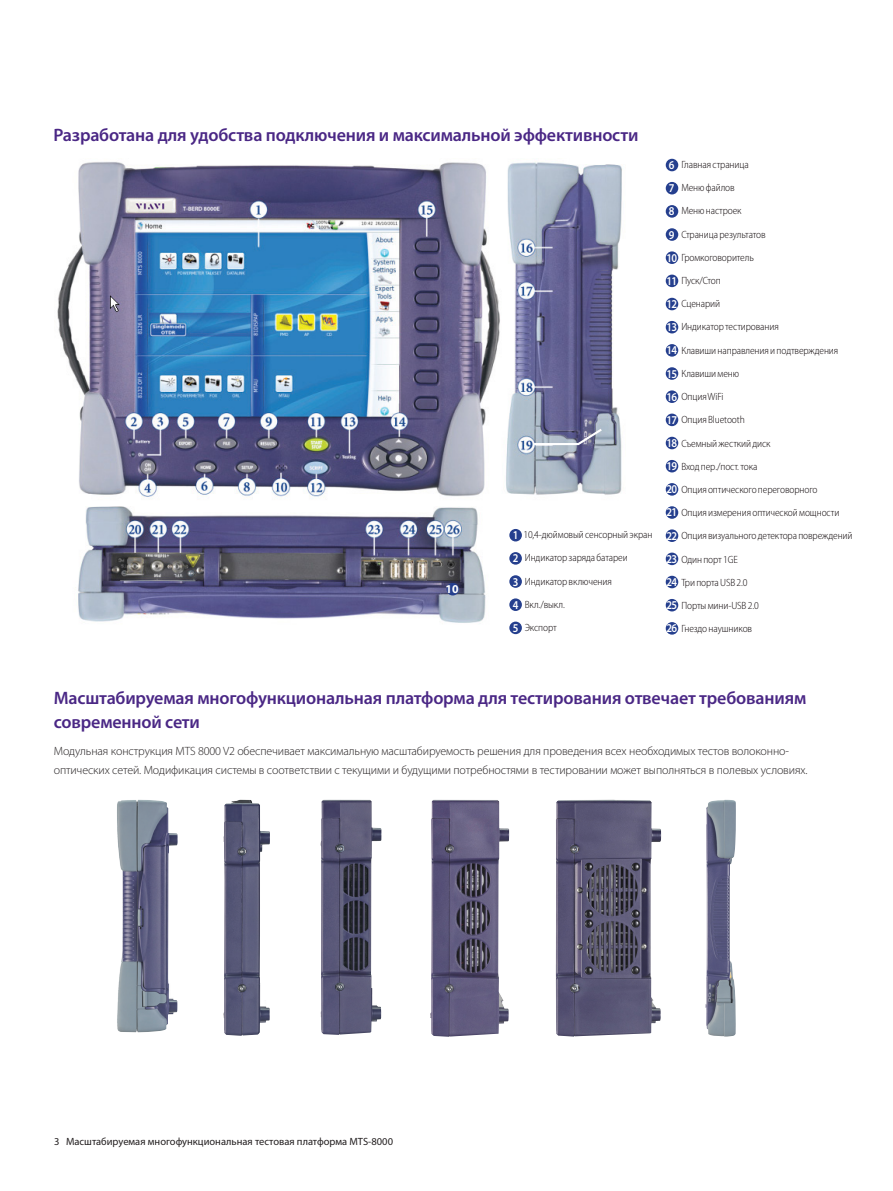
<style>
.page{position:relative;width:893px;height:1191px;background:#fff}
.page>*{position:absolute;margin:0;border:0;box-sizing:border-box;transform-origin:0 0}
.Header_12_16{font:600 18px/24px "Myriad Pro";letter-spacing:-.01em;color:#4a2785}
.Body_text_8_12_5{font:300 12px/18.8px "Myriad Pro";letter-spacing:-.01em;color:#231f20}
.Numbers{font:600 12px "Myriad Pro";letter-spacing:-.06em;color:#fff;scale:.88 1}
.Numbers-2{font:700 12px "Myriad Pro";color:#fff}
.t1{font:300 semi-condensed 10.5px "Myriad Pro";letter-spacing:-.01em;color:#110a0c}
.t2{font:10.5px "Myriad Pro";color:#231f20}
</style>
<div class="page">
<img style="left:57px;top:162px;width:565px;height:461px">
<img style="left:705px;top:799px;width:31px;height:237px">
<img style="left:223px;top:799px;width:47px;height:236px">
<img style="left:320px;top:799px;width:62px;height:236px">
<img style="left:430px;top:799px;width:79px;height:237px">
<img style="left:117px;top:799px;width:61px;height:233px">
<img style="left:556px;top:799px;width:105px;height:237px">
<svg style="left:532px;top:427px;width:72px;height:19px"></svg>
<div style="left:446px;top:583px;width:13px;height:12px;background:#253f8e;border-radius:50%"></div>
<div style="left:666px;top:159px;width:12px;height:12px;background:#253f8e;border-radius:50%"></div>
<div style="left:666px;top:182px;width:12px;height:12px;background:#253f8e;border-radius:50%"></div>
<div style="left:666px;top:205px;width:12px;height:13px;background:#253f8e;border-radius:50%"></div>
<div style="left:666px;top:228px;width:12px;height:13px;background:#253f8e;border-radius:50%"></div>
<div style="left:666px;top:251px;width:12px;height:13px;background:#253f8e;border-radius:50%"></div>
<div style="left:666px;top:274px;width:12px;height:13px;background:#253f8e;border-radius:50%"></div>
<div style="left:666px;top:298px;width:12px;height:12px;background:#253f8e;border-radius:50%"></div>
<div style="left:666px;top:321px;width:12px;height:12px;background:#253f8e;border-radius:50%"></div>
<div style="left:666px;top:344px;width:12px;height:13px;background:#253f8e;border-radius:50%"></div>
<div style="left:666px;top:367px;width:12px;height:13px;background:#253f8e;border-radius:50%"></div>
<div style="left:666px;top:390px;width:12px;height:13px;background:#253f8e;border-radius:50%"></div>
<div style="left:666px;top:413px;width:12px;height:13px;background:#253f8e;border-radius:50%"></div>
<div style="left:666px;top:437px;width:12px;height:12px;background:#253f8e;border-radius:50%"></div>
<div style="left:666px;top:460px;width:12px;height:12px;background:#253f8e;border-radius:50%"></div>
<div style="left:666px;top:483px;width:12px;height:12px;background:#253f8e;border-radius:50%"></div>
<div style="left:666px;top:506px;width:12px;height:13px;background:#253f8e;border-radius:50%"></div>
<div style="left:666px;top:529px;width:12px;height:13px;background:#253f8e;border-radius:50%"></div>
<div style="left:666px;top:552px;width:12px;height:13px;background:#253f8e;border-radius:50%"></div>
<div style="left:666px;top:576px;width:12px;height:12px;background:#253f8e;border-radius:50%"></div>
<div style="left:666px;top:599px;width:12px;height:12px;background:#253f8e;border-radius:50%"></div>
<div style="left:666px;top:622px;width:12px;height:12px;background:#253f8e;border-radius:50%"></div>
<div style="left:509px;top:529px;width:13px;height:12px;background:#253f8e;border-radius:50%"></div>
<div style="left:509px;top:552px;width:13px;height:12px;background:#253f8e;border-radius:50%"></div>
<div style="left:509px;top:575px;width:13px;height:13px;background:#253f8e;border-radius:50%"></div>
<div style="left:509px;top:598px;width:13px;height:13px;background:#253f8e;border-radius:50%"></div>
<div style="left:509px;top:621px;width:13px;height:13px;background:#253f8e;border-radius:50%"></div>
<p class="Header_12_16" style="left:53px;top:123px;width:586px">Разработана для удобства подключения и максимальной эффективности</p>
<p class="Numbers-2" style="left:446px;top:581px;width:15px">10</p>
<p class="t1" style="left:523px;top:529px;width:131px">10,4-дюймовый сенсорный экран</p>
<p class="t1" style="left:525px;top:552px;width:105px">Индикатор заряда батареи</p>
<p class="t1" style="left:525px;top:575px;width:89px">Индикатор включения</p>
<p class="t1" style="left:525px;top:598px;width:42px">Вкл./выкл.</p>
<p class="t1" style="left:525px;top:622px;width:33px">Экспорт</p>
<p class="Numbers" style="left:513px;top:527px;width:8px">1</p>
<p class="Numbers" style="left:513px;top:551px;width:8px">2</p>
<p class="Numbers" style="left:513px;top:574px;width:8px">3</p>
<p class="Numbers" style="left:513px;top:597px;width:8px">4</p>
<p class="Numbers" style="left:513px;top:620px;width:8px">5</p>
<p class="t1" style="left:681px;top:159px;width:69px">Главная страница</p>
<p class="t1" style="left:681px;top:182px;width:55px">Меню файлов</p>
<p class="t1" style="left:681px;top:205px;width:62px">Меню настроек</p>
<p class="t1" style="left:681px;top:228px;width:86px">Страница результатов</p>
<p class="t1" style="left:681px;top:252px;width:74px">Громкоговоритель</p>
<p class="t1" style="left:681px;top:275px;width:41px">Пуск/Стоп</p>
<p class="t1" style="left:681px;top:298px;width:40px">Сценарий</p>
<p class="t1" style="left:681px;top:321px;width:99px">Индикатор тестирования</p>
<p class="t1" style="left:681px;top:344px;width:159px">Клавиши направления и подтверждения</p>
<p class="t1" style="left:681px;top:368px;width:59px">Клавиши меню</p>
<p class="t1" style="left:681px;top:391px;width:44px">Опция WiFi</p>
<p class="t1" style="left:681px;top:414px;width:65px">Опция Bluetooth</p>
<p class="t1" style="left:681px;top:437px;width:91px">Съемный жесткий диск</p>
<p class="t1" style="left:681px;top:460px;width:78px">Вход пер./пост. тока</p>
<p class="t1" style="left:681px;top:484px;width:138px">Опция оптического переговорного</p>
<p class="t1" style="left:681px;top:507px;width:160px">Опция измерения оптической мощности</p>
<p class="t1" style="left:681px;top:530px;width:173px">Опция визуального детектора повреждений</p>
<p class="t1" style="left:681px;top:553px;width:58px">Один порт 1GE</p>
<p class="t1" style="left:681px;top:576px;width:68px">Три порта USB 2.0</p>
<p class="t1" style="left:681px;top:600px;width:79px">Порты мини-USB 2.0</p>
<p class="t1" style="left:681px;top:623px;width:72px">Гнездо наушников</p>
<p class="Numbers" style="left:669px;top:157px;width:8px">6</p>
<p class="Numbers" style="left:669px;top:181px;width:8px">7</p>
<p class="Numbers" style="left:669px;top:204px;width:8px">8</p>
<p class="Numbers" style="left:669px;top:227px;width:8px">9</p>
<p class="Numbers" style="left:666px;top:250px;width:14px">10</p>
<p class="Numbers" style="left:666px;top:273px;width:14px">11</p>
<p class="Numbers" style="left:666px;top:296px;width:14px">12</p>
<p class="Numbers" style="left:666px;top:319px;width:14px">13</p>
<p class="Numbers" style="left:666px;top:343px;width:14px">14</p>
<p class="Numbers" style="left:666px;top:366px;width:14px">15</p>
<p class="Numbers" style="left:666px;top:389px;width:14px">16</p>
<p class="Numbers" style="left:666px;top:412px;width:14px">17</p>
<p class="Numbers" style="left:666px;top:435px;width:14px">18</p>
<p class="Numbers" style="left:666px;top:458px;width:14px">19</p>
<p class="Numbers" style="left:666px;top:481px;width:14px">20</p>
<p class="Numbers" style="left:666px;top:505px;width:14px">21</p>
<p class="Numbers" style="left:666px;top:528px;width:14px">22</p>
<p class="Numbers" style="left:666px;top:551px;width:14px">23</p>
<p class="Numbers" style="left:666px;top:574px;width:14px">24</p>
<p class="Numbers" style="left:666px;top:597px;width:14px">25</p>
<p class="Numbers" style="left:666px;top:620px;width:14px">26</p>
<p class="Header_12_16" style="left:54px;top:685px;width:754px">Масштабируемая многофункциональная платформа для тестирования отвечает требованиям современной сети</p>
<p class="Body_text_8_12_5" style="left:54px;top:741px;width:755px">Модульная конструкция MTS 8000 V2 обеспечивает максимальную масштабируемость решения для проведения всех необходимых тестов волоконно&shy;оптических сетей. Модификация системы в соответствии с текущими и будущими потребностями в тестировании может выполняться в полевых условиях.</p>
<p class="t2" style="left:54px;top:1134px;width:341px">3 Масштабируемая многофункциональная тестовая платформа MTS-8000</p>
</div>
